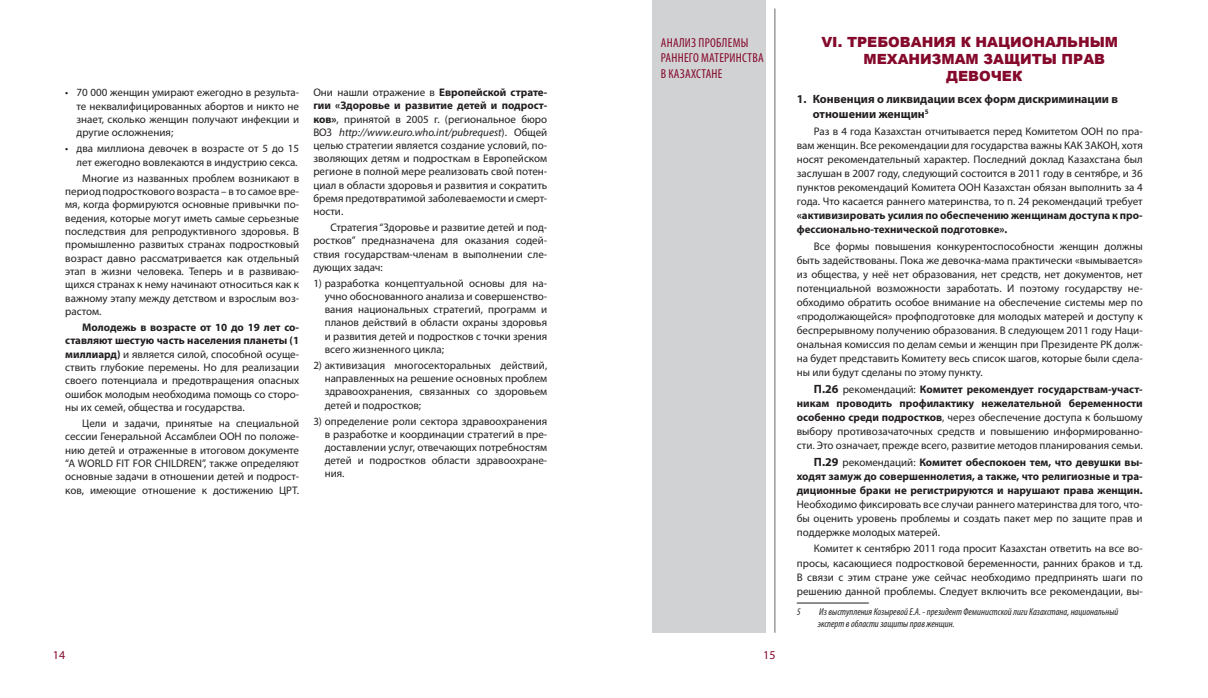
<style>
.page{position:relative;width:1208px;height:698px;background:#fff}
.page>*{position:absolute;margin:0;border:0;box-sizing:border-box;transform-origin:0 0}
.t1{font:900 14px "Arial";color:#85092b}
.t2{font:condensed 13px/15.6px "Myriad Pro";letter-spacing:.02em;color:#85092b}
.t3{font:700 12px/14.4px "Myriad Pro";color:#231f20}
.t4{font:12px "Myriad Pro";color:#85092b}
.t5{font:11px/13.3px "Myriad Pro";color:#231f20;text-align:justify}
.t6{font:700 11px/14px "Myriad Pro";color:#231f20}
.t7{font:italic condensed 10px/12px "Myriad Pro";color:#231f20}
.s1{font-weight:700}
.s2{font-style:italic}
.s3{font-weight:700;font-size:12px}
.s4{font-size:12px}
.s5{font-weight:400}
</style>
<div class="page">
<div style="left:652px;top:0;width:113px;height:632px;background:#d1d2d4"></div>
<hr style="left:774px;top:9px;width:1px;height:623px;background:#939598">
<hr style="left:797px;top:602px;width:72px;height:1px;background:#231f20">
<p class="t5" style="left:77px;top:86px;width:224px;text-indent:-11px">• 70 000 женщин умирают ежегодно в результа&shy;те неквалифицированных абортов и никто не знает, сколько женщин получают инфекции и другие осложнения;</p>
<p class="t5" style="left:65px;top:142px;width:235px;text-align:right">• два миллиона девочек в возрасте от 5 до 15 лет ежегодно вовлекаются в индустрию секса.</p>
<p class="t5" style="left:65px;top:171px;width:235px;text-indent:17px">Многие из названных проблем возникают в период подросткового возраста – в то самое вре&shy;мя, когда формируются основные привычки по&shy;ведения, которые могут иметь самые серьезные последствия для репродуктивного здоровья. В промышленно развитых странах подростковый возраст давно рассматривается как отдельный этап в жизни человека. Теперь и в развиваю&shy;щихся странах к нему начинают относиться как к важному этапу между детством и взрослым воз&shy;растом.</p>
<p class="t5" style="left:65px;top:320px;width:235px;text-indent:17px"><span class="s1">Молодежь в возрасте от 10 до 19 лет со&shy;ставляют шестую часть населения планеты (1 миллиард)</span> и является силой, способной осуще&shy;ствить глубокие перемены. Но для реализации своего потенциала и предотвращения опасных ошибок молодым необходима помощь со сторо&shy;ны их семей, общества и государства.</p>
<p class="t5" style="left:65px;top:416px;width:235px;text-indent:17px">Цели и задачи, принятые на специальной сессии Генеральной Ассамблеи ООН по положе&shy;нию детей и отраженные в итоговом документе “A WORLD FIT FOR CHILDREN”, также определяют основные задачи в отношении детей и подрост&shy;ков, имеющие отношение к достижению ЦРТ.</p>
<p class="t5" style="left:313px;top:86px;width:235px">Они нашли отражение в <span class="s1">Европейской страте&shy;гии «Здоровье и развитие детей и подрост&shy;ков»</span>, принятой в 2005 г. (региональное бюро ВОЗ <span class="s2">http://www.euro.who.int/pubrequest</span>). Общей целью стратегии является создание условий, по&shy;зволяющих детям и подросткам в Европейском регионе в полной мере реализовать свой потен&shy;циал в области здоровья и развития и сократить бремя предотвратимой заболеваемости и смерт&shy;ности.</p>
<p class="t5" style="left:313px;top:220px;width:235px;text-indent:17px">Стратегия “Здоровье и развитие детей и под&shy;ростков” предназначена для оказания содей&shy;ствия государствам-членам в выполнении сле&shy;дующих задач:</p>
<p class="t5" style="left:325px;top:276px;width:224px;text-indent:-11px">1) разработка концептуальной основы для на&shy;учно обоснованного анализа и совершенство&shy;вания национальных стратегий, программ и планов действий в области охраны здоровья и развития детей и подростков с точки зрения всего жизненного цикла;</p>
<p class="t5" style="left:325px;top:358px;width:224px;text-indent:-11px">2) активизация многосекторальных действий, направленных на решение основных проблем здравоохранения, связанных со здоровьем детей и подростков;</p>
<p class="t5" style="left:325px;top:414px;width:224px;text-indent:-11px">3) определение роли сектора здравоохранения в разработке и координации стратегий в пре&shy;доставлении услуг, отвечающих потребностям детей и подростков области здравоохране&shy;ния.</p>
<p class="t2" style="left:661px;top:35px;width:104px">АНАЛИЗ ПРОБЛЕМЫ<br>РАННЕГО МАТЕРИНСТВА<br>В КАЗАХСТАНЕ</p>
<p class="t4" style="left:53px;top:647px;width:14px">14</p>
<p class="t4" style="left:763px;top:647px;width:14px">15</p>
<p class="t1" style="left:821px;top:32px;width:298px">VI. Требования к национальным</p>
<p class="t1" style="left:863px;top:49px;width:243px">механизмам защиты прав</p>
<p class="t1" style="left:946px;top:65px;width:76px">девочек</p>
<p class="t3" style="left:813px;top:92px;width:307px;text-indent:-16px">1. Конвенция о ликвидации всех форм дискриминации в отношении женщин<sup>5</sup></p>
<p class="t5" style="left:797px;top:124px;width:347px;line-height:14px;text-indent:17px">Раз в 4 года Казахстан отчитывается перед Комитетом ООН по пра&shy;вам женщин. Все рекомендации для государства важны КАК ЗАКОН, хотя носят рекомендательный характер. Последний доклад Казахстана был заслушан в 2007 году, следующий состоится в 2011 году в сентябре, и 36 пунктов рекомендаций Комитета ООН Казахстан обязан выполнить за 4 года. Что касается раннего материнства, то п. 24 рекомендаций требует</p>
<p class="t6" style="left:797px;top:208px;width:347px">«активизировать усилия по обеспечению женщинам доступа к про&shy;фессионально-технической подготовке».</p>
<p class="t5" style="left:797px;top:239px;width:347px;line-height:14px;text-indent:17px">Все формы повышения конкурентоспособности женщин должны быть задействованы. Пока же девочка-мама практически «вымывается» из общества, у неё нет образования, нет средств, нет документов, нет потенциальной возможности заработать. И поэтому государству не&shy;обходимо обратить особое внимание на обеспечение системы мер по «продолжающейся» профподготовке для молодых матерей и доступу к беспрерывному получению образования. В следующем 2011 году Наци&shy;ональная комиссия по делам семьи и женщин при Президенте РК долж&shy;на будет представить Комитету весь список шагов, которые были сдела&shy;ны или будут сделаны по этому пункту.</p>
<p class="t5" style="left:797px;top:381px;width:347px;line-height:14px;text-indent:17px"><span class="s3">П.26</span> рекомендаций: <span class="s1">Комитет рекомендует государствам-участ&shy;никам проводить профилактику нежелательной беременности особенно среди подростков</span>, через обеспечение доступа к большому выбору противозачаточных средств и повышению информированно&shy;сти. Это означает, прежде всего, развитие методов планирования семьи.</p>
<p class="t6" style="left:797px;top:454px;width:347px;text-align:justify;text-indent:17px"><span class="s4">П.29</span> <span class="s5">рекомендаций:</span> Комитет обеспокоен тем, что девушки вы&shy;ходят замуж до совершеннолетия, а также, что религиозные и тра&shy;диционные браки не регистрируются и нарушают права женщин.</p>
<p class="t5" style="left:797px;top:496px;width:347px;line-height:14px">Необходимо фиксировать все случаи раннего материнства для того, что&shy;бы оценить уровень проблемы и создать пакет мер по защите прав и поддержке молодых матерей.</p>
<p class="t5" style="left:797px;top:541px;width:347px;line-height:14px;text-indent:17px">Комитет к сентябрю 2011 года просит Казахстан ответить на все во&shy;просы, касающиеся подростковой беременности, ранних браков и т.д.<br>В связи с этим стране уже сейчас необходимо предпринять шаги по решению данной проблемы. Следует включить все рекомендации, вы-</p>
<p class="t7" style="left:797px;top:605px;width:5px">5</p>
<p class="t7" style="left:818px;top:605px;width:302px">Из выступления Козыревой Е.А. - президент Феминистской лиги Казахстана, национальный эксперт в области защиты прав женщин.</p>
</div>
